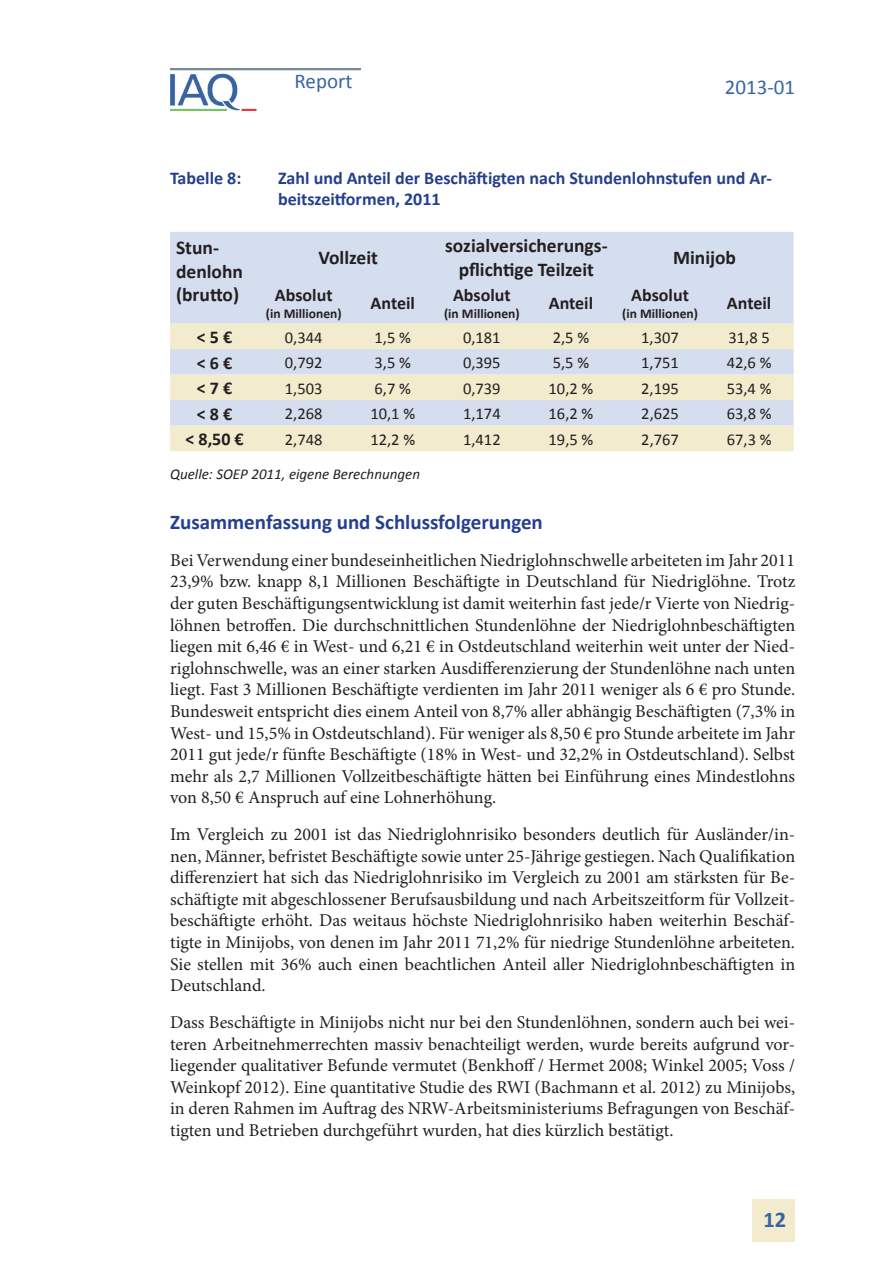
<style>
.page{position:relative;width:893px;height:1263px;background:#fff}
.page>*{position:absolute;margin:0;border:0;box-sizing:border-box;transform-origin:0 0}
.t1{font:700 22.5px "Calibri";color:#3964a3}
.t2{font:700 21px "Calibri";color:#253f8e}
.t3{font:21px "Calibri";color:#3866a4}
.t4{font:21px "Calibri";color:#3964a3}
.t5{font:700 19.5px/23.4px "Calibri";color:#231f20}
.t6{font:18px/21.6px "Minion Pro";color:#231f20;text-align:justify}
.t7{font:700 18px/21.6px "Calibri";color:#253f8e}
.t8{font:700 18px "Calibri";color:#231f20}
.t9{font:16.5px "Calibri";color:#231f20}
.t10{font:italic 15px "Calibri";color:#231f20}
.t11{font:700 13.5px "Calibri";color:#231f20}
</style>
<div class="page">
<img style="left:170px;top:68px;width:191px;height:43px">
<div style="left:170px;top:232px;width:624px;height:92px;background:#d5deee"></div>
<svg style="left:170px;top:324px;width:624px;height:127px;background:#e7e5da"></svg>
<div style="left:753px;top:1199px;width:42px;height:43px;background:#f3ebcd"></div>
<p class="t4" style="left:294px;top:68px;width:59px">Report</p>
<p class="t3" style="left:725px;top:73px;width:72px">2013-01</p>
<p class="t7" style="left:170px;top:167px;width:73px">Tabelle 8:</p>
<p class="t7" style="left:278px;top:167px;width:495px">Zahl und Anteil der Beschäftigten nach Stundenlohnstufen und Ar&shy;beitszeitformen, 2011</p>
<p class="t5" style="left:176px;top:236px;width:68px">Stun&shy;denlohn (brutto)</p>
<p class="t5" style="left:319px;top:246px;width:61px">Vollzeit</p>
<p class="t5" style="left:445px;top:234px;width:164px;text-align:center">sozialversicherungs&shy;pflichtige Teilzeit</p>
<p class="t5" style="left:673px;top:246px;width:65px">Minijob</p>
<p class="t8" style="left:453px;top:284px;width:59px">Absolut</p>
<p class="t11" style="left:444px;top:304px;width:77px">(in Millionen)</p>
<p class="t8" style="left:631px;top:284px;width:59px">Absolut</p>
<p class="t11" style="left:622px;top:304px;width:77px">(in Millionen)</p>
<p class="t8" style="left:275px;top:284px;width:59px">Absolut</p>
<p class="t11" style="left:266px;top:304px;width:77px">(in Millionen)</p>
<p class="t8" style="left:371px;top:292px;width:46px">Anteil</p>
<p class="t8" style="left:549px;top:292px;width:46px">Anteil</p>
<p class="t8" style="left:727px;top:292px;width:46px">Anteil</p>
<p class="t8" style="left:197px;top:326px;width:37px">&lt; 5 €</p>
<p class="t9" style="left:285px;top:327px;width:39px">0,344</p>
<p class="t9" style="left:375px;top:327px;width:38px">1,5 %</p>
<p class="t9" style="left:463px;top:327px;width:39px">0,181</p>
<p class="t9" style="left:553px;top:327px;width:38px">2,5 %</p>
<p class="t9" style="left:641px;top:327px;width:39px">1,307</p>
<p class="t9" style="left:728px;top:327px;width:43px">31,8 5</p>
<p class="t8" style="left:197px;top:351px;width:37px">&lt; 6 €</p>
<p class="t9" style="left:285px;top:352px;width:39px">0,792</p>
<p class="t9" style="left:375px;top:352px;width:38px">3,5 %</p>
<p class="t9" style="left:463px;top:352px;width:39px">0,395</p>
<p class="t9" style="left:553px;top:352px;width:38px">5,5 %</p>
<p class="t9" style="left:641px;top:352px;width:39px">1,751</p>
<p class="t9" style="left:727px;top:352px;width:46px">42,6 %</p>
<p class="t8" style="left:197px;top:377px;width:37px">&lt; 7 €</p>
<p class="t9" style="left:285px;top:378px;width:39px">1,503</p>
<p class="t9" style="left:375px;top:378px;width:38px">6,7 %</p>
<p class="t9" style="left:463px;top:378px;width:39px">0,739</p>
<p class="t9" style="left:549px;top:378px;width:46px">10,2 %</p>
<p class="t9" style="left:641px;top:378px;width:39px">2,195</p>
<p class="t9" style="left:727px;top:378px;width:46px">53,4 %</p>
<p class="t8" style="left:197px;top:402px;width:37px">&lt; 8 €</p>
<p class="t9" style="left:285px;top:403px;width:39px">2,268</p>
<p class="t9" style="left:370px;top:403px;width:46px">10,1 %</p>
<p class="t9" style="left:463px;top:403px;width:39px">1,174</p>
<p class="t9" style="left:549px;top:403px;width:46px">16,2 %</p>
<p class="t9" style="left:641px;top:403px;width:39px">2,625</p>
<p class="t9" style="left:727px;top:403px;width:46px">63,8 %</p>
<p class="t8" style="left:185px;top:428px;width:60px">&lt; 8,50 €</p>
<p class="t9" style="left:285px;top:429px;width:39px">2,748</p>
<p class="t9" style="left:370px;top:429px;width:46px">12,2 %</p>
<p class="t9" style="left:463px;top:429px;width:39px">1,412</p>
<p class="t9" style="left:549px;top:429px;width:46px">19,5 %</p>
<p class="t9" style="left:641px;top:429px;width:39px">2,767</p>
<p class="t9" style="left:727px;top:429px;width:46px">67,3 %</p>
<p class="t10" style="left:170px;top:464px;width:251px">Quelle: SOEP 2011, eigene Berechnungen</p>
<p class="t2" style="left:170px;top:509px;width:374px">Zusammenfassung und Schlussfolgerungen</p>
<p class="t6" style="left:170px;top:549px;width:627px">Bei Verwendung einer bundeseinheitlichen Niedriglohnschwelle arbeiteten im Jahr 2011<br>23,9% bzw. knapp 8,1 Millionen Beschäftigte in Deutschland für Niedriglöhne. Trotz der guten Beschäftigungsentwicklung ist damit weiterhin fast jede/r Vierte von Niedrig&shy;löhnen betroffen. Die durchschnittlichen Stundenlöhne der Niedriglohnbeschäftigten liegen mit 6,46 € in West- und 6,21 € in Ostdeutschland weiterhin weit unter der Nied&shy;riglohnschwelle, was an einer starken Ausdifferenzierung der Stundenlöhne nach unten liegt. Fast 3 Millionen Beschäftigte verdienten im Jahr 2011 weniger als 6 € pro Stunde.<br>Bundesweit entspricht dies einem Anteil von 8,7% aller abhängig Beschäftigten (7,3% in West- und 15,5% in Ostdeutschland). Für weniger als 8,50 € pro Stunde arbeitete im Jahr 2011 gut jede/r fünfte Beschäftigte (18% in West- und 32,2% in Ostdeutschland). Selbst mehr als 2,7 Millionen Vollzeitbeschäftigte hätten bei Einführung eines Mindestlohns von 8,50 € Anspruch auf eine Lohnerhöhung.</p>
<p class="t6" style="left:170px;top:824px;width:627px">Im Vergleich zu 2001 ist das Niedriglohnrisiko besonders deutlich für Ausländer/in&shy;nen, Männer, befristet Beschäftigte sowie unter 25-Jährige gestiegen. Nach Qualifikation differenziert hat sich das Niedriglohnrisiko im Vergleich zu 2001 am stärksten für Be&shy;schäftigte mit abgeschlossener Berufsausbildung und nach Arbeitszeitform für Vollzeit&shy;beschäftigte erhöht. Das weitaus höchste Niedriglohnrisiko haben weiterhin Beschäf&shy;tigte in Minijobs, von denen im Jahr 2011 71,2% für niedrige Stundenlöhne arbeiteten.<br>Sie stellen mit 36% auch einen beachtlichen Anteil aller Niedriglohnbeschäftigten in Deutschland.</p>
<p class="t6" style="left:170px;top:1011px;width:627px">Dass Beschäftigte in Minijobs nicht nur bei den Stundenlöhnen, sondern auch bei wei&shy;teren Arbeitnehmerrechten massiv benachteiligt werden, wurde bereits aufgrund vor&shy;liegender qualitativer Befunde vermutet (Benkhoff / Hermet 2008; Winkel 2005; Voss / Weinkopf 2012). Eine quantitative Studie des RWI (Bachmann et al. 2012) zu Minijobs, in deren Rahmen im Auftrag des NRW-Arbeitsministeriums Befragungen von Beschäf&shy;tigten und Betrieben durchgeführt wurden, hat dies kürzlich bestätigt.</p>
<p class="t1" style="left:764px;top:1205px;width:24px">12</p>
</div>
